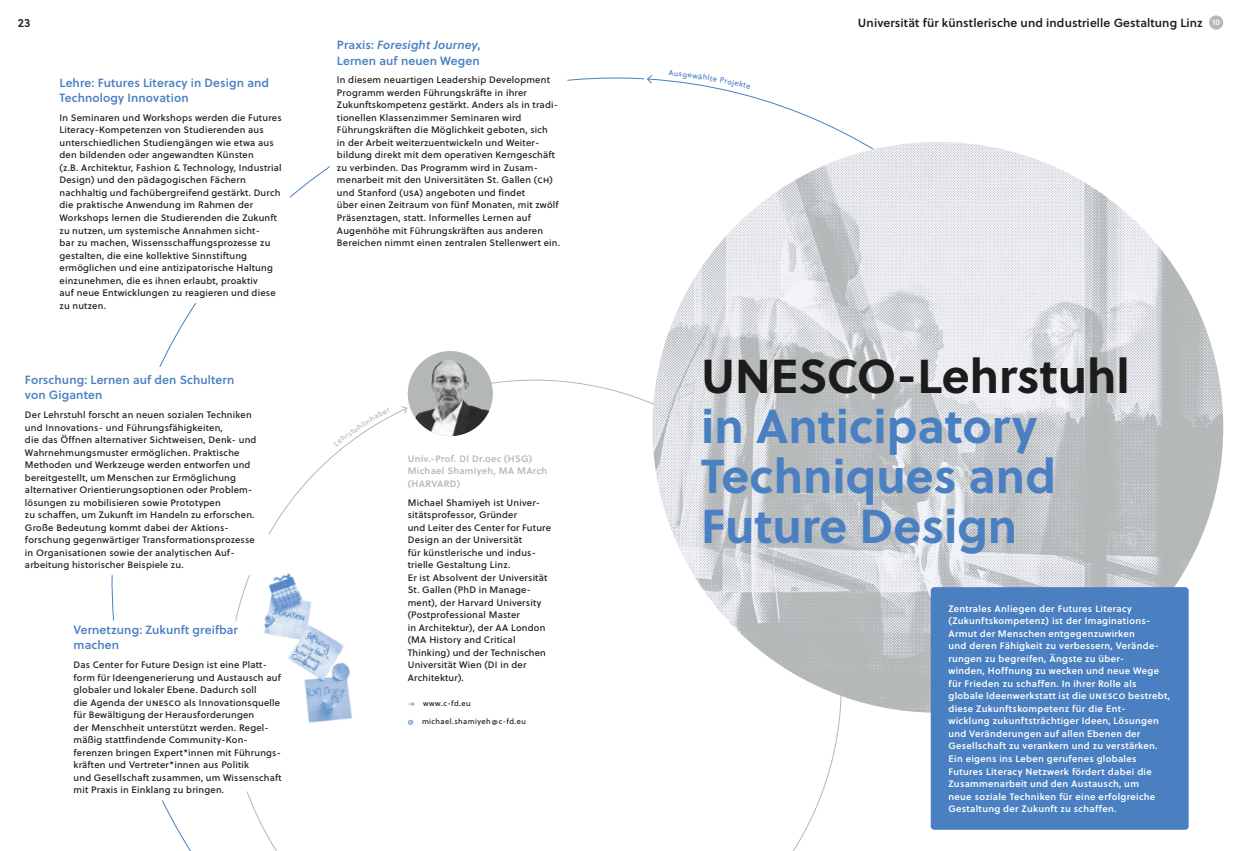
<style>
.page{position:relative;width:1241px;height:851px;background:#fff}
.page>*{position:absolute;margin:0;border:0;box-sizing:border-box;transform-origin:0 0}
.HL_38_40_LB{font:700 47.5px/50px "Soleil";color:#4a80c2}
.Projekt_ÜS{font:11.88px/15.6px "Soleil Sb";letter-spacing:.01em;color:#4a80c2}
.UNIVERSITÄT___LEFTBO{font:11.88px "Soleil Sb";letter-spacing:.01em;color:#1c1c1b}
.UNIVERSITÄT{font:11.88px "Soleil Sb";color:#1c1c1b}
.Copy_7_5_10_20{font:9.38px/12.5px "Soleil Bk";letter-spacing:.02em;color:#1c1c1b}
.einleitung{font:9.38px/12.5px "Soleil Sb";letter-spacing:.03em;color:#fff}
.Copy_7_5_10_20-2{font:9.38px/12.5px "Soleil Sb";letter-spacing:.03em;color:#b4b7b8}
.t1{font:8.12px "Soleil Sb";color:#fff}
.captions_6_7_5_50_bl{font:7.5px "Soleil Bk";letter-spacing:.05em;color:#1c1c1b}
.captions_6_7_5_50_bl-2{font:7.5px "Soleil Bk";color:#4a80c2}
.s1{font-style:italic}
.s2{color:#4a80c2}
.s3{color:#1c1c1b}
</style>
<div class="page">
<svg style="left:647px;top:75px;width:5px;height:9px"></svg>
<svg style="left:400px;top:406px;width:7px;height:8px"></svg>
<img style="left:652px;top:142px;width:570px;height:570px;border-radius:283px">
<div style="left:930px;top:587px;width:258px;height:242px;background:#4a80c2;border-radius:4px"></div>
<img style="left:407px;top:352px;width:86px;height:84px">
<div style="left:1208px;top:15px;width:14px;height:15px;background:#b4b7b8;border-radius:50%"></div>
<img style="left:249px;top:573px;width:104px;height:150px">
<svg style="left:344px;top:416px;width:46px;height:30px"></svg>
<p class="UNIVERSITÄT" style="left:18px;top:14px;width:14px">23</p>
<p class="Projekt_ÜS" style="left:60px;top:74px;width:211px">Lehre: Futures Literacy in Design and<br>Technology Innovation</p>
<p class="Copy_7_5_10_20" style="left:60px;top:111px;width:224px">In Seminaren und Workshops werden die Futures Literacy-Kompetenzen von Studierenden aus unterschiedlichen Studiengängen wie etwa aus den bildenden oder angewandten Künsten<br>(z.B. Architektur, Fashion &amp; Technology, Industrial Design) und den pädagogischen Fächern nachhaltig und fachübergreifend gestärkt. Durch die praktische Anwendung im Rahmen der Workshops lernen die Studierenden die Zukunft zu nutzen, um systemische Annahmen sicht-<br>bar zu machen, Wissensschaffungsprozesse zu gestalten, die eine kollektive Sinnstiftung ermöglichen und eine antizipatorische Haltung einzunehmen, die es ihnen erlaubt, proaktiv<br>auf neue Entwicklungen zu reagieren und diese zu nutzen.</p>
<p class="Projekt_ÜS" style="left:25px;top:371px;width:211px">Forschung: Lernen auf den Schultern von Giganten</p>
<p class="Copy_7_5_10_20" style="left:25px;top:408px;width:233px">Der Lehrstuhl forscht an neuen sozialen Techniken und Innovations- und Führungsfähigkeiten,<br>die das Öffnen alternativer Sichtweisen, Denk- und Wahrnehmungsmuster ermöglichen. Praktische Methoden und Werkzeuge werden entworfen und bereitgestellt, um Menschen zur Ermöglichung alternativer Orientierungsoptionen oder Problem&shy;lösungen zu mobilisieren sowie Prototypen<br>zu schaffen, um Zukunft im Handeln zu erforschen.<br>Große Bedeutung kommt dabei der Aktions&shy;forschung gegenwärtiger Transformationsprozesse in Organisationen sowie der analytischen Auf&shy;arbeitung historischer Beispiele zu.</p>
<p class="Projekt_ÜS" style="left:74px;top:621px;width:166px">Vernetzung: Zukunft greifbar machen</p>
<p class="Copy_7_5_10_20" style="left:74px;top:658px;width:209px">Das Center for Future Design ist eine Platt&shy;form für Ideengenerierung und Austausch auf globaler und lokaler Ebene. Dadurch soll<br>die Agenda der unesco als Innovationsquelle für Bewältigung der Herausforderungen<br>der Menschheit unterstützt werden. Regel&shy;mäßig stattfindende Community-Kon&shy;ferenzen bringen Expert*innen mit Führungs&shy;kräften und Vertreter*innen aus Politik<br>und Gesellschaft zusammen, um Wissenschaft mit Praxis in Einklang zu bringen.</p>
<p class="Projekt_ÜS" style="left:337px;top:36px;width:145px">Praxis: <span class="s1">Foresight Journey</span>,<br>Lernen auf neuen Wegen</p>
<p class="Copy_7_5_10_20" style="left:337px;top:73px;width:224px">In diesem neuartigen Leadership Development Programm werden Führungskräfte in ihrer Zukunftskompetenz gestärkt. Anders als in tradi&shy;tionellen Klassenzimmer Seminaren wird Führungskräften die Möglichkeit geboten, sich<br>in der Arbeit weiterzuentwickeln und Weiter&shy;bildung direkt mit dem operativen Kerngeschäft zu verbinden. Das Programm wird in Zusam&shy;menarbeit mit den Universitäten St. Gallen (ch) und Stanford (usa) angeboten und findet<br>über einen Zeitraum von fünf Monaten, mit zwölf Präsenztagen, statt. Informelles Lernen auf Augenhöhe mit Führungskräften aus anderen Bereichen nimmt einen zentralen Stellenwert ein.</p>
<p class="Copy_7_5_10_20-2" style="left:407px;top:452px;width:141px">Univ.-Prof. DI Dr.oec (HSG)<br>Michael Shamiyeh, MA MArch (HARVARD)</p>
<p class="Copy_7_5_10_20" style="left:407px;top:495px;width:145px">Michael Shamiyeh ist Univer&shy;sitätsprofessor, Gründer<br>und Leiter des Center for Future<br>Design an der Universität<br>für künstlerische und indus&shy;trielle Gestaltung Linz.<br>Er ist Absolvent der Universität<br>St. Gallen (PhD in Manage&shy;ment), der Harvard University (Postprofessional Master<br>in Architektur), der AA London (MA History and Critical<br>Thinking) und der Technischen<br>Universität Wien (DI in der<br>Architektur).</p>
<p class="captions_6_7_5_50_bl" style="left:407px;top:697px;width:64px"><span class="s2">→</span> www.c-fd.eu</p>
<p class="captions_6_7_5_50_bl" style="left:407px;top:716px;width:120px"><span class="s2">@</span> michael.shamiyeh@c-fd.eu</p>
<p class="captions_6_7_5_50_bl-2" style="left:703px;top:71px;width:16px;rotate:10deg">hlte</p>
<p class="captions_6_7_5_50_bl-2" style="left:728px;top:76px;width:17px;rotate:13deg">ojek</p>
<p class="UNIVERSITÄT___LEFTBO" style="left:857px;top:14px;width:346px">Universität für künstlerische und industrielle Gestaltung Linz</p>
<p class="t1" style="left:1212px;top:16px;width:9px">10</p>
<p class="HL_38_40_LB" style="left:701px;top:349px;width:430px"><span class="s3">UNESCO-Lehrstuhl </span>in Anticipatory<br>Techniques and<br>Future Design</p>
<p class="einleitung" style="left:948px;top:602px;width:223px">Zentrales Anliegen der Futures Literacy (Zukunftskompetenz) ist der Imaginations-Armut der Menschen entgegenzuwirken<br>und deren Fähigkeit zu verbessern, Verände&shy;rungen zu begreifen, Ängste zu über-<br>winden, Hoffnung zu wecken und neue Wege für Frieden zu schaffen. In ihrer Rolle als globale Ideenwerkstatt ist die unesco bestrebt, diese Zukunftskompetenz für die Ent-<br>wicklung zukunftsträchtiger Ideen, Lösungen und Veränderungen auf allen Ebenen der Gesellschaft zu verankern und zu verstärken.<br>Ein eigens ins Leben gerufenes globales Futures Literacy Netzwerk fördert dabei die Zusammenarbeit und den Austausch, um<br>neue soziale Techniken für eine erfolgreiche Gestaltung der Zukunft zu schaffen.</p>
</div>
